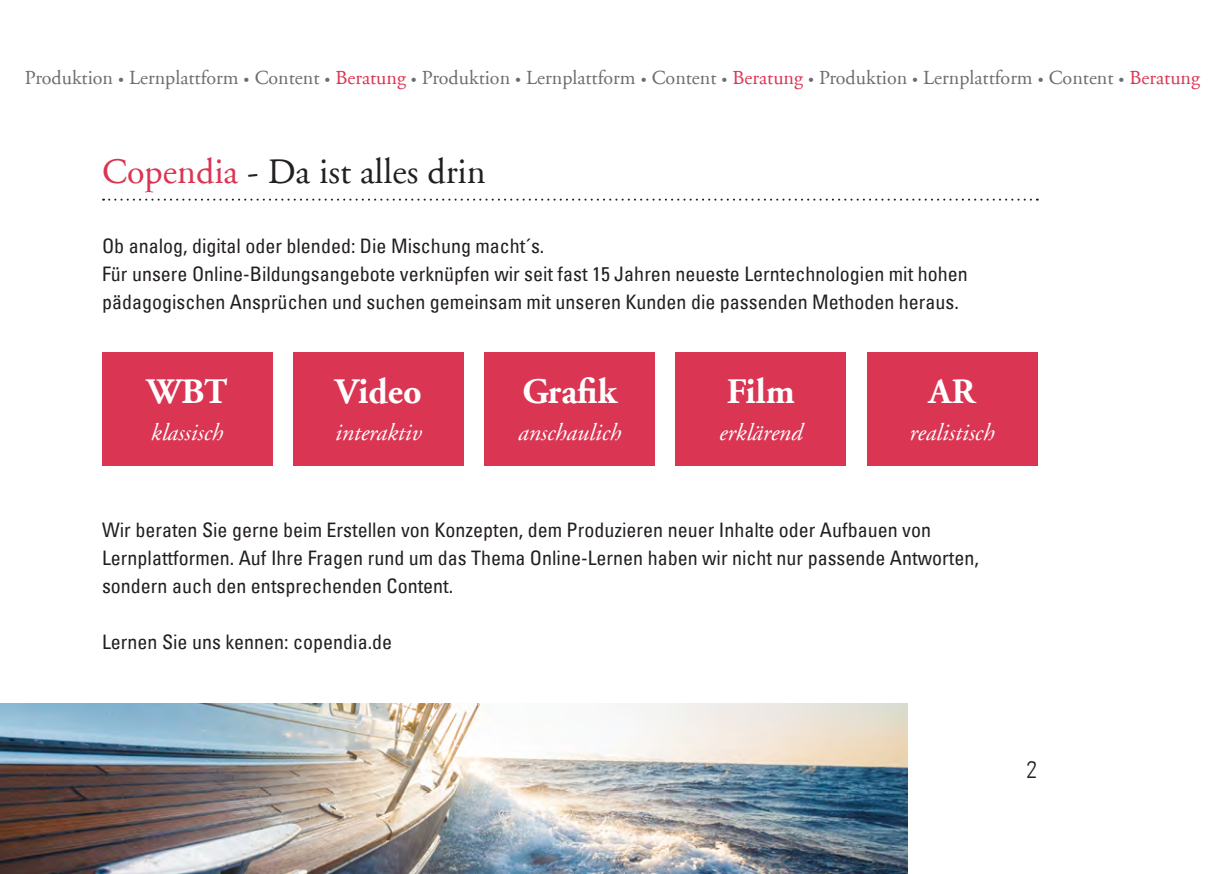
<style>
.page{position:relative;width:1225px;height:874px;background:#fff}
.page>*{position:absolute;margin:0;border:0;box-sizing:border-box;transform-origin:0 0}
.t1{font:36px "Adobe Garamond";color:#231f20}
.t2{font:700 36px "Adobe Garamond";color:#fff}
.t3{font:italic 24px "Adobe Garamond";color:#fff}
.t4{font:300 condensed 24px "Univers LT";color:#231f20}
.t5{font:condensed 20px/28px "Univers LT";color:#231f20}
.t6{font:20px "Adobe Garamond";color:#6c6d70}
.s1{font-family:"Frutiger LT";font-stretch:condensed;font-size:12px}
.s2{color:#da3552}
</style>
<div class="page">
<div style="left:102px;top:351px;width:170px;height:114px;background:#da3552"></div>
<div style="left:293px;top:351px;width:170px;height:114px;background:#da3552"></div>
<div style="left:484px;top:351px;width:170px;height:114px;background:#da3552"></div>
<div style="left:676px;top:351px;width:170px;height:114px;background:#da3552"></div>
<div style="left:867px;top:351px;width:170px;height:114px;background:#da3552"></div>
<svg style="left:103px;top:198px;width:934px;height:2px"></svg>
<img style="left:0;top:703px;width:907px;height:170px">
<p class="t6" style="left:25px;top:67px;width:1176px">Produktion <span class="s1">•</span> Lernplattform <span class="s1">•</span> Content <span class="s1">•</span> <span class="s2">Beratung</span> <span class="s1">•</span> Produktion <span class="s1">•</span> Lernplattform <span class="s1">•</span> Content <span class="s1">•</span> <span class="s2">Beratung</span> <span class="s1">•</span> Produktion <span class="s1">•</span> Lernplattform <span class="s1">•</span> Content <span class="s1">•</span> <span class="s2">Beratung</span></p>
<p class="t1" style="left:102px;top:152px;width:385px"><span class="s2">Copendia</span> - Da ist alles drin</p>
<p class="t5" style="left:102px;top:231px;width:444px">Ob analog, digital oder blended: Die Mischung macht´s.</p>
<p class="t5" style="left:102px;top:259px;width:867px">Für unsere Online-Bildungsangebote verknüpfen wir seit fast 15 Jahren neueste Lerntechnologien mit hohen pädagogischen Ansprüchen und suchen gemeinsam mit unseren Kunden die passenden Methoden heraus.</p>
<p class="t2" style="left:147px;top:372px;width:82px">WBT</p>
<p class="t3" style="left:151px;top:419px;width:74px">klassisch</p>
<p class="t2" style="left:335px;top:372px;width:88px">Video</p>
<p class="t3" style="left:335px;top:419px;width:88px">interaktiv</p>
<p class="t2" style="left:522px;top:372px;width:96px">Grafik</p>
<p class="t3" style="left:518px;top:419px;width:105px">anschaulich</p>
<p class="t2" style="left:726px;top:372px;width:70px">Film</p>
<p class="t3" style="left:719px;top:419px;width:85px">erklärend</p>
<p class="t2" style="left:929px;top:372px;width:48px">AR</p>
<p class="t3" style="left:909px;top:419px;width:86px">realistisch</p>
<p class="t5" style="left:102px;top:515px;width:878px">Wir beraten Sie gerne beim Erstellen von Konzepten, dem Produzieren neuer Inhalte oder Aufbauen von<br>Lernplattformen. Auf Ihre Fragen rund um das Thema Online-Lernen haben wir nicht nur passende Antworten, sondern auch den entsprechenden Content.</p>
<p class="t5" style="left:102px;top:627px;width:291px">Lernen Sie uns kennen: copendia.de</p>
<p class="t4" style="left:1026px;top:754px;width:12px">2</p>
</div>
